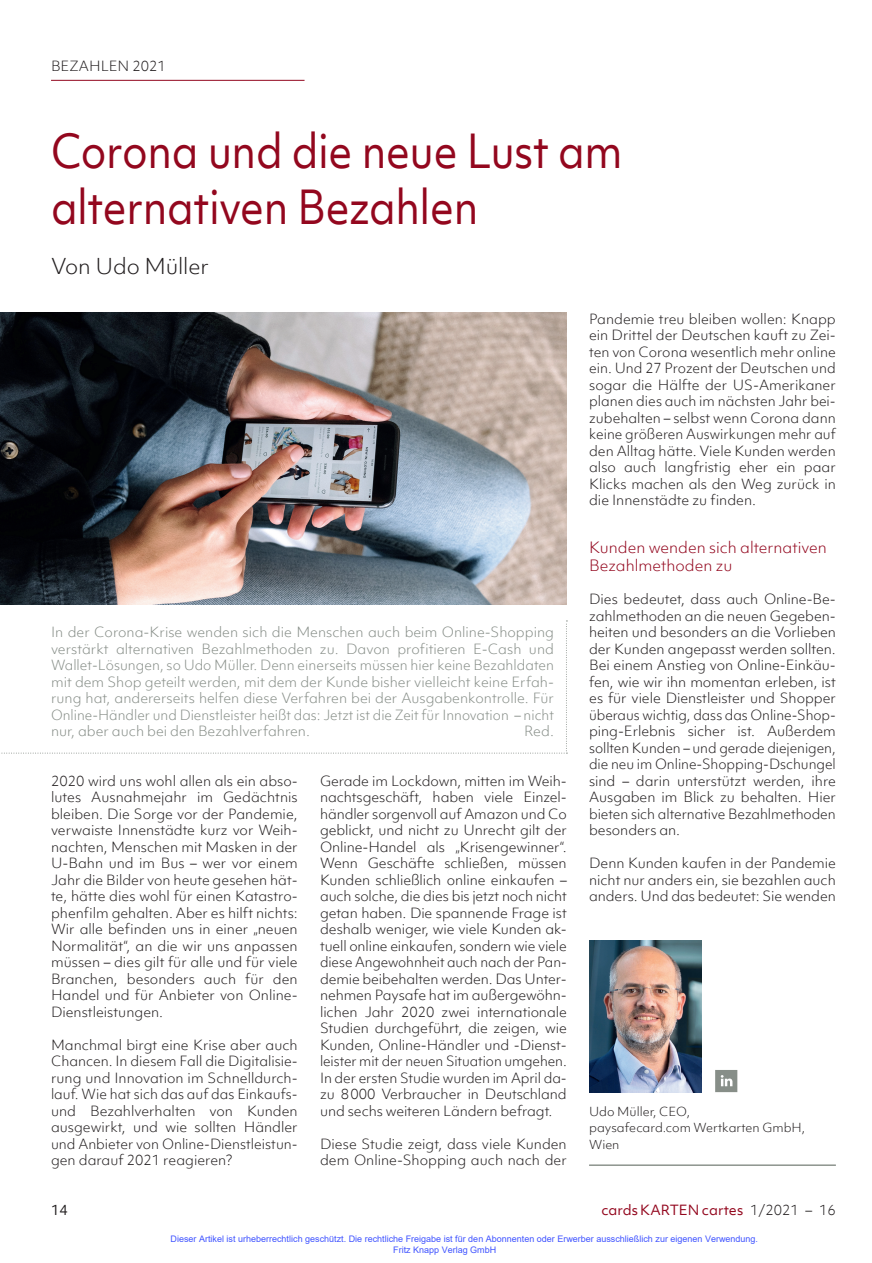
<style>
.page{position:relative;width:872px;height:1263px;background:#fff}
.page>*{position:absolute;margin:0;border:0;box-sizing:border-box;transform-origin:0 0}
.t1{font:45px/55.5px "Objektiv Mk 1";letter-spacing:-.01em;color:#93071e;scale:.9 1}
.t2{font:300 21px "Objektiv Mk 1";letter-spacing:-.01em;color:#231f20}
.t3{font:300 15px/18px "Objektiv Mk 1";color:#93071e}
.t4{font:300 13.5px/16.5px "Objektiv Mk 1";color:#231f20;text-align:justify}
.t5{font:300 13.5px/16.5px "Objektiv Mk 1";color:#878e88;text-align:justify}
.t6{font:13.5px "Objektiv Mk 1";color:#93071e}
.t7{font:13.5px "Objektiv Mk 1";color:#231f20}
.t8{font:300 12px/16.5px "Objektiv Mk 1";color:#231f20}
.t9{font:9px/10.8px "Arial";color:#4054ff}
.s1{font-weight:300;color:#231f20}
</style>
<div class="page">
<hr style="left:51px;top:80px;width:253px;height:1px;background:#93071e">
<img style="left:0;top:313px;width:567px;height:291px">
<svg style="left:1px;top:621px;width:566px;height:133px"></svg>
<hr style="left:589px;top:1165px;width:247px;height:1px;background:#878e88">
<img style="left:589px;top:940px;width:112px;height:152px">
<svg style="left:715px;top:1070px;width:22px;height:22px"></svg>
<p class="t4" style="left:51px;top:58px;width:116px">BEZAHLEN 2021</p>
<h1 class="t1" style="left:51px;top:123px;width:636px">Corona und die neue Lust am alternativen Bezahlen</h1>
<h2 class="t2" style="left:51px;top:252px;width:159px">Von Udo Müller</h2>
<p class="t5" style="left:51px;top:624px;width:504px">In der Corona-Krise wenden sich die Menschen auch beim Online-Shopping verstärkt alternativen Bezahlmethoden zu. Davon profitieren E-Cash und Wallet-Lösungen, so Udo Müller. Denn einerseits müssen hier keine Bezahldaten mit dem Shop geteilt werden, mit dem der Kunde bisher vielleicht keine Erfah&shy;rung hat, andererseits helfen diese Verfahren bei der Ausgabenkontrolle. Für Online-Händler und Dienstleister heißt das: Jetzt ist die Zeit für Innovation – nicht nur, aber auch bei den Bezahlverfahren.</p>
<p class="t5" style="left:524px;top:723px;width:31px">Red.</p>
<p class="t4" style="left:51px;top:772px;width:248px">2020 wird uns wohl allen als ein abso&shy;lutes Ausnahmejahr im Gedächtnis bleiben. Die Sorge vor der Pandemie, verwaiste Innenstädte kurz vor Weih&shy;nachten, Menschen mit Masken in der U-Bahn und im Bus – wer vor einem Jahr die Bilder von heute gesehen hät&shy;te, hätte dies wohl für einen Katastro&shy;phenfilm gehalten. Aber es hilft nichts:<br>Wir alle befinden uns in einer „neuen Normalität“, an die wir uns anpassen müssen – dies gilt für alle und für viele Branchen, besonders auch für den Handel und für Anbieter von Online-Dienstleistungen.</p>
<p class="t4" style="left:51px;top:1036px;width:248px">Manchmal birgt eine Krise aber auch Chancen. In diesem Fall die Digitalisie&shy;rung und Innovation im Schnelldurch&shy;lauf. Wie hat sich das auf das Einkaufs&shy;und Bezahlverhalten von Kunden ausgewirkt, und wie sollten Händler und Anbieter von Online-Dienstleistun&shy;gen darauf 2021 reagieren?</p>
<p class="t4" style="left:320px;top:772px;width:248px">Gerade im Lockdown, mitten im Weih&shy;nachtsgeschäft, haben viele Einzel&shy;händler sorgenvoll auf Amazon und Co geblickt, und nicht zu Unrecht gilt der Online-Handel als „Krisengewinner“.<br>Wenn Geschäfte schließen, müssen Kunden schließlich online einkaufen – auch solche, die dies bis jetzt noch nicht getan haben. Die spannende Frage ist deshalb weniger, wie viele Kunden ak&shy;tuell online einkaufen, sondern wie viele diese Angewohnheit auch nach der Pan&shy;demie beibehalten werden. Das Unter&shy;nehmen Paysafe hat im außergewöhn&shy;lichen Jahr 2020 zwei internationale Studien durchgeführt, die zeigen, wie Kunden, Online-Händler und -Dienst&shy;leister mit der neuen Situation umgehen.<br>In der ersten Studie wurden im April da&shy;zu 8000 Verbraucher in Deutschland und sechs weiteren Ländern befragt.</p>
<p class="t4" style="left:320px;top:1135px;width:248px">Diese Studie zeigt, dass viele Kunden dem Online-Shopping auch nach der</p>
<p class="t4" style="left:589px;top:310px;width:248px">Pandemie treu bleiben wollen: Knapp ein Drittel der Deutschen kauft zu Zei&shy;ten von Corona wesentlich mehr online ein. Und 27 Prozent der Deutschen und sogar die Hälfte der US-Amerikaner planen dies auch im nächsten Jahr bei&shy;zubehalten – selbst wenn Corona dann keine größeren Auswirkungen mehr auf den Alltag hätte. Viele Kunden werden also auch langfristig eher ein paar Klicks machen als den Weg zurück in die Innenstädte zu finden.</p>
<p class="t3" style="left:589px;top:538px;width:239px">Kunden wenden sich alternativen<br>Bezahlmethoden zu</p>
<p class="t4" style="left:589px;top:591px;width:248px">Dies bedeutet, dass auch Online-Be&shy;zahlmethoden an die neuen Gegeben&shy;heiten und besonders an die Vorlieben der Kunden angepasst werden sollten.<br>Bei einem Anstieg von Online-Einkäu&shy;fen, wie wir ihn momentan erleben, ist es für viele Dienstleister und Shopper überaus wichtig, dass das Online-Shop&shy;ping-Erlebnis sicher ist. Außerdem sollten Kunden – und gerade diejenigen, die neu im Online-Shopping-Dschungel sind – darin unterstützt werden, ihre Ausgaben im Blick zu behalten. Hier bieten sich alternative Bezahlmethoden besonders an.</p>
<p class="t4" style="left:589px;top:855px;width:248px">Denn Kunden kaufen in der Pandemie nicht nur anders ein, sie bezahlen auch anders. Und das bedeutet: Sie wenden</p>
<p class="t8" style="left:589px;top:1103px;width:218px">Udo Müller, CEO,<br>paysafecard.com Wertkarten GmbH,<br>Wien</p>
<p class="t7" style="left:51px;top:1200px;width:18px">14</p>
<p class="t6" style="left:601px;top:1200px;width:236px">cards KARTEN cartes <span class="s1">1/2021 – 16</span></p>
<p class="t9" style="left:393px;top:1233px;width:366px;text-indent:-223px">Dieser Artikel ist urheberrechtlich geschützt. Die rechtliche Freigabe ist für den Abonnenten oder Erwerber ausschließlich zur eigenen Verwendung.<br>Fritz Knapp Verlag GmbH</p>
</div>
